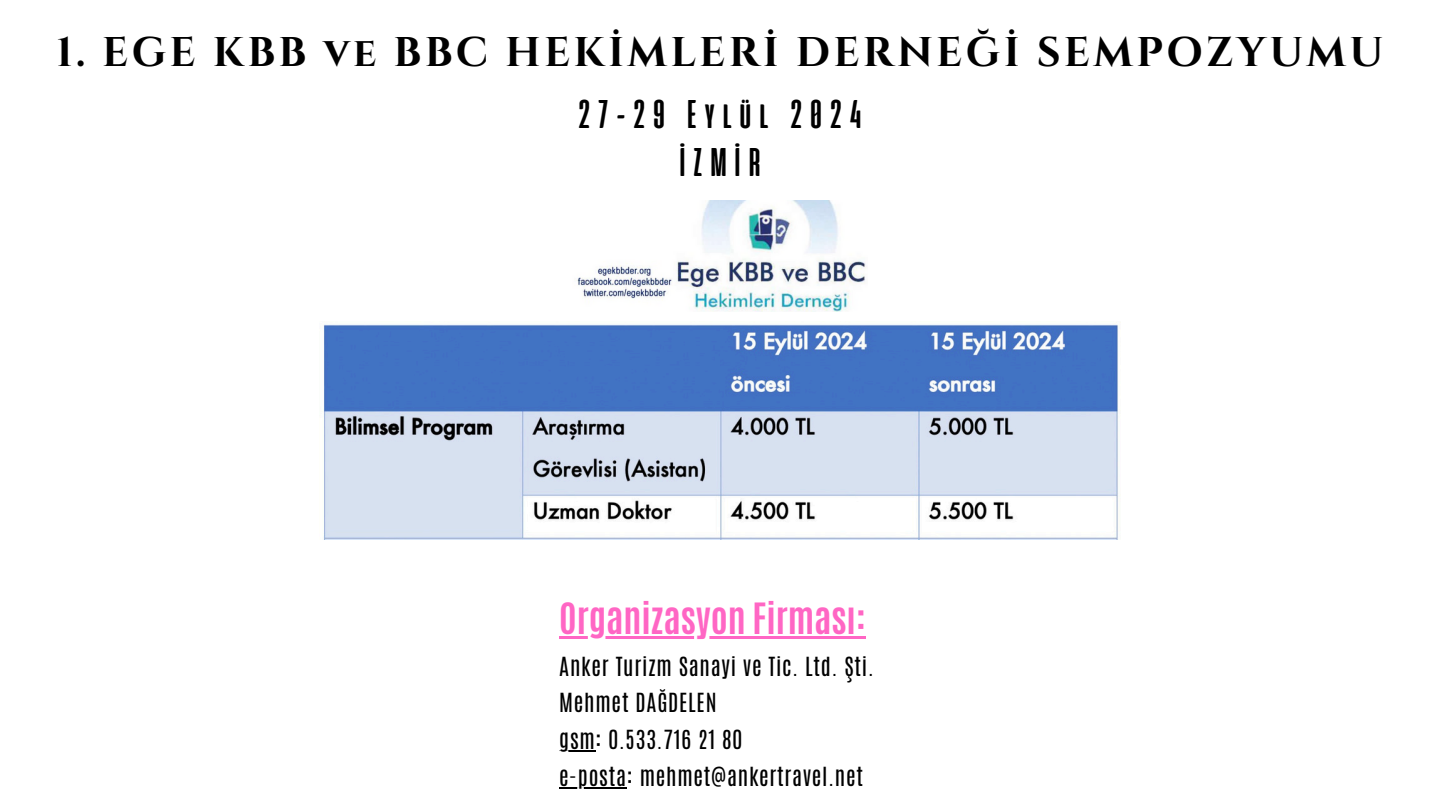
<style>
.page{position:relative;width:1440px;height:810px;background:#fff}
.page>*{position:absolute;margin:0;border:0;box-sizing:border-box;transform-origin:0 0}
.t1{font:700 41.4px "Cinzel";letter-spacing:.08em;color:#000}
.t2{font:700 40px/48px "Alienscows";color:#000;text-align:center}
.t3{font:700 36px "Antonio";color:#ff66c4}
.t4{font:22px "Antonio";letter-spacing:.035em;color:#000}
</style>
<div class="page">
<img style="left:323px;top:322px;width:798px;height:218px">
<img style="left:576px;top:200px;width:290px;height:111px">
<hr style="left:559px;top:751px;width:37px;height:1px;background:#000">
<hr style="left:559px;top:787px;width:68px;height:2px;background:#000">
<hr style="left:559px;top:636px;width:307px;height:3px;background:#ff66c4">
<p class="t1" style="left:57px;top:26px;width:1328px">1. EGE KBB ve BBC HEKİMLERİ DERNEĞİ SEMPOZYUMU</p>
<p class="t2" style="left:574px;top:90px;width:293px">27-29 Eylül 2024<br>İZMİR</p>
<p class="t3" style="left:559px;top:593px;width:308px">Organizasyon Firması:</p>
<p class="t4" style="left:559px;top:651px;width:316px">Anker Turizm Sanayi ve Tic. Ltd. Şti.</p>
<p class="t4" style="left:559px;top:687px;width:159px">Mehmet DAĞDELEN</p>
<h2 class="t4" style="left:559px;top:724px;width:185px">gsm: 0.533.716 21 80</h2>
<p class="t4" style="left:559px;top:761px;width:305px">e-posta: mehmet@ankertravel.net</p>
</div>
